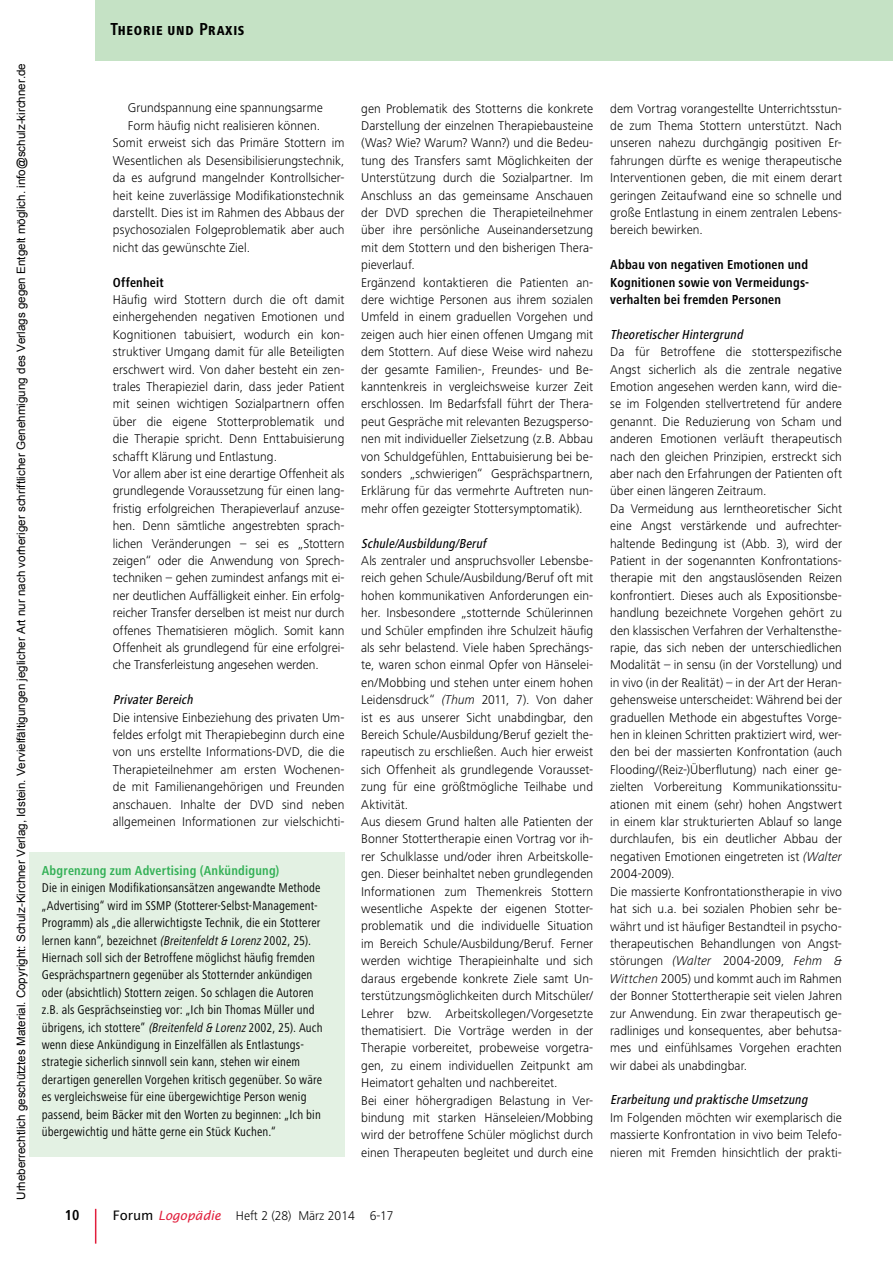
<style>
.page{position:relative;width:893px;height:1263px;background:#fff}
.page>*{position:absolute;margin:0;border:0;box-sizing:border-box;transform-origin:0 0}
.t1{font:700 condensed 15px "Frutiger Next LT";color:#000}
.t2{font:700 condensed 13.5px/17.4px "Frutiger Next LT";letter-spacing:.015em;color:#000;text-align:justify}
.t3{font:italic 500 condensed 13.5px "Frutiger Next LT";color:#000}
.t4{font:700 condensed 13.5px "Frutiger Next LT";letter-spacing:.015em;color:#33b056}
.t5{font:800 condensed 13.5px "Frutiger Next LT";letter-spacing:.055em;color:#000}
.t6{font:300 13.2px/17.4px "Frutiger Next LT";letter-spacing:.005em;color:#000}
.t7{font:condensed 13.2px/17.4px "Frutiger Next LT";letter-spacing:.01em;color:#000}
.t8{font:11.55px "Arial";color:#000}
.s1{font-weight:700;font-size:18px}
.s2{font-style:italic}
.s3{font-family:"Lucida Sans Unicode";font-weight:400}
.s4{font-family:"Lucida Sans";font-weight:400;font-style:italic;font-size:12.75px;color:#e11e3c}
</style>
<div class="page">
<hr style="left:95px;top:1209px;width:1px;height:34px;background:#e11e3c">
<div style="left:96px;top:0;width:797px;height:61px;background:#c5e2c5"></div>
<div style="left:29px;top:852px;width:315px;height:305px;background:#e3f1e3"></div>
<p class="t8" style="left:14px;top:1200px;width:1138px;rotate:-90deg">Urheberrechtlich geschütztes Material. Copyright: Schulz-Kirchner Verlag, Idstein. Vervielfältigungen jeglicher Art nur nach vorheriger schriftlicher Genehmigung des Verlags gegen Entgelt möglich. info@schulz-kirchner.de</p>
<p class="t5" style="left:111px;top:23px;width:135px"><span class="s1">T</span>HEORIE UND <span class="s1">P</span>RAXIS</p>
<p class="t6" style="left:128px;top:99px;width:197px">Grundspannung eine spannungsarme</p>
<p class="t6" style="left:128px;top:117px;width:194px">Form häufig nicht realisieren können.</p>
<p class="t6" style="left:113px;top:134px;width:233px">Somit erweist sich das Primäre Stottern im</p>
<p class="t6" style="left:113px;top:152px;width:233px">Wesentlichen als Desensibilisierungstechnik,</p>
<p class="t6" style="left:113px;top:169px;width:233px">da es aufgrund mangelnder Kontrollsicher-</p>
<p class="t6" style="left:113px;top:186px;width:233px">heit keine zuverlässige Modifikationstechnik</p>
<p class="t6" style="left:113px;top:204px;width:233px">darstellt. Dies ist im Rahmen des Abbaus der</p>
<p class="t6" style="left:113px;top:221px;width:233px">psychosozialen Folgeproblematik aber auch</p>
<p class="t6" style="left:113px;top:239px;width:139px">nicht das gewünschte Ziel.</p>
<p class="t2" style="left:113px;top:273px;width:52px">Offenheit</p>
<p class="t6" style="left:113px;top:291px;width:233px">Häufig wird Stottern durch die oft damit einhergehenden negativen Emotionen und Kognitionen tabuisiert, wodurch ein kon&shy;struktiver Umgang damit für alle Beteiligten erschwert wird. Von daher besteht ein zen&shy;trales Therapieziel darin, dass jeder Patient mit seinen wichtigen Sozialpartnern offen über die eigene Stotterproblematik und die Therapie spricht. Denn Enttabuisierung schafft Klärung und Entlastung.<br>Vor allem aber ist eine derartige Offenheit als grundlegende Voraussetzung für einen lang&shy;fristig erfolgreichen Therapieverlauf anzuse&shy;hen. Denn sämtliche angestrebten sprach&shy;lichen Veränderungen – sei es „Stottern zeigen“ oder die Anwendung von Sprech&shy;techniken – gehen zumindest anfangs mit ei&shy;ner deutlichen Auffälligkeit einher. Ein erfolg&shy;reicher Transfer derselben ist meist nur durch offenes Thematisieren möglich. Somit kann Offenheit als grundlegend für eine erfolgrei&shy;che Transferleistung angesehen werden.</p>
<p class="t3" style="left:113px;top:692px;width:84px">PrivaterBereich</p>
<p class="t6" style="left:113px;top:708px;width:233px;text-align:justify">Die intensive Einbeziehung des privaten Um&shy;feldes erfolgt mit Therapiebeginn durch eine von uns erstellte Informations-DVD, die die Therapieteilnehmer am ersten Wochenen&shy;de mit Familienangehörigen und Freunden anschauen. Inhalte der DVD sind neben allgemeinen Informationen zur vielschichti-</p>
<p class="t4" style="left:42px;top:863px;width:239px">Abgrenzung zum Advertising (Ankündigung)</p>
<p class="t7" style="left:42px;top:879px;width:282px">Die in einigen Modifikationsansätzen angewandte Methode „Advertising“ wird im SSMP (Stotterer-Selbst-Management-Programm) als „die allerwichtigste Technik, die ein Stotterer lernen kann“, bezeichnet <span class="s2">(Breitenfeldt&amp; Lorenz</span>2002, 25).<br>Hiernach soll sich der Betroffene möglichst häufig fremden Gesprächspartnern gegenüber als Stotternder ankündigen oder (absichtlich) Stottern zeigen. So schlagen die Autoren z.B. als Gesprächseinstieg vor: „Ich bin Thomas Müller und übrigens, ich stottere” <span class="s2">(Breitenfeld &amp; Lorenz</span>2002, 25). Auch wenn diese Ankündigung in Einzelfällen als Entlastungs&shy;strategie sicherlich sinnvoll sein kann, stehen wir einem derartigen generellen Vorgehen kritisch gegenüber. So wäre es vergleichsweise für eine übergewichtige Person wenig passend, beim Bäcker mit den Worten zu beginnen: „Ich bin übergewichtig und hätte gerne ein Stück Kuchen.“</p>
<p class="t6" style="left:361px;top:99px;width:234px">gen Problematik des Stotterns die konkrete Darstellung der einzelnen Therapiebausteine (Was? Wie? Warum? Wann?) und die Bedeu&shy;tung des Transfers samt Möglichkeiten der Unterstützung durch die Sozialpartner. Im Anschluss an das gemeinsame Anschauen der DVD sprechen die Therapieteilnehmer über ihre persönliche Auseinandersetzung mit dem Stottern und den bisherigen Thera&shy;pieverlauf.<br>Ergänzend kontaktieren die Patienten an&shy;dere wichtige Personen aus ihrem sozialen Umfeld in einem graduellen Vorgehen und zeigen auch hier einen offenen Umgang mit dem Stottern. Auf diese Weise wird nahezu der gesamte Familien-, Freundes- und Be&shy;kanntenkreis in vergleichsweise kurzer Zeit erschlossen. Im Bedarfsfall führt der Thera&shy;peut Gespräche mit relevanten Bezugsperso&shy;nen mit individueller Zielsetzung (z.B. Abbau von Schuldgefühlen, Enttabuisierung bei be&shy;sonders „schwierigen“ Gesprächspartnern, Erklärung für das vermehrte Auftreten nun&shy;mehr offen gezeigter Stottersymptomatik).</p>
<p class="t3" style="left:361px;top:536px;width:129px">Schule/Ausbildung/Beruf</p>
<p class="t6" style="left:361px;top:552px;width:234px">Als zentraler und anspruchsvoller Lebensbe&shy;reich gehen Schule/Ausbildung/Beruf oft mit hohen kommunikativen Anforderungen ein&shy;her. Insbesondere „stotternde Schülerinnen und Schüler empfinden ihre Schulzeit häufig als sehr belastend. Viele haben Sprechängs&shy;te, waren schon einmal Opfer von Hänselei&shy;en/Mobbing und stehen unter einem hohen Leidensdruck“ <span class="s2">(Thum</span> 2011, 7). Von daher ist es aus unserer Sicht unabdingbar, den Bereich Schule/Ausbildung/Beruf gezielt the&shy;rapeutisch zu erschließen. Auch hier erweist sich Offenheit als grundlegende Vorausset&shy;zung für eine größtmögliche Teilhabe und Aktivität.<br>Aus diesem Grund halten alle Patienten der Bonner Stottertherapie einen Vortrag vor ih&shy;rer Schulklasse und/oder ihren Arbeitskolle&shy;gen. Dieser beinhaltet neben grundlegenden Informationen zum Themenkreis Stottern wesentliche Aspekte der eigenen Stotter&shy;problematik und die individuelle Situation im Bereich Schule/Ausbildung/Beruf. Ferner werden wichtige Therapieinhalte und sich daraus ergebende konkrete Ziele samt Un&shy;terstützungsmöglichkeiten durch Mitschüler/ Lehrer bzw. Arbeitskollegen/Vorgesetzte thematisiert. Die Vorträge werden in der Therapie vorbereitet, probeweise vorgetra&shy;gen, zu einem individuellen Zeitpunkt am Heimatort gehalten und nachbereitet.<br>Bei einer höhergradigen Belastung in Ver&shy;bindung mit starken Hänseleien/Mobbing wird der betroffene Schüler möglichst durch einen Therapeuten begleitet und durch eine</p>
<p class="t1" style="left:65px;top:1206px;width:16px">10</p>
<p class="t6" style="left:113px;top:1207px;width:282px"><span class="s3">Forum</span> <span class="s4">Logopädie</span> Heft 2 (28) März 2014 6-17</p>
<p class="t6" style="left:610px;top:100px;width:233px;text-align:justify">dem Vortrag vorangestellte Unterrichtsstun&shy;de zum Thema Stottern unterstützt. Nach unseren nahezu durchgängig positiven Er&shy;fahrungen dürfte es wenige therapeutische Interventionen geben, die mit einem derart geringen Zeitaufwand eine so schnelle und große Entlastung in einem zentralen Lebens&shy;bereich bewirken.</p>
<p class="t2" style="left:610px;top:256px;width:200px">Abbau von negativen Emotionen und Kognitionen sowie von Vermeidungs&shy;verhalten bei fremden Personen</p>
<p class="t3" style="left:610px;top:327px;width:137px">TheoretischerHintergrund</p>
<p class="t6" style="left:610px;top:343px;width:233px">Da für Betroffene die stotterspezifische Angst sicherlich als die zentrale negative Emotion angesehen werden kann, wird die&shy;se im Folgenden stellvertretend für andere genannt. Die Reduzierung von Scham und anderen Emotionen verläuft therapeutisch nach den gleichen Prinzipien, erstreckt sich aber nach den Erfahrungen der Patienten oft über einen längeren Zeitraum.<br>Da Vermeidung aus lerntheoretischer Sicht eine Angst verstärkende und aufrechter&shy;haltende Bedingung ist (Abb. 3), wird der Patient in der sogenannten Konfrontations&shy;therapie mit den angstauslösenden Reizen konfrontiert. Dieses auch als Expositionsbe&shy;handlung bezeichnete Vorgehen gehört zu den klassischen Verfahren der Verhaltensthe&shy;rapie, das sich neben der unterschiedlichen Modalität – in sensu (in der Vorstellung) und in vivo (in der Realität) – in der Art der Heran&shy;gehensweise unterscheidet: Während bei der graduellen Methode ein abgestuftes Vorge&shy;hen in kleinen Schritten praktiziert wird, wer&shy;den bei der massierten Konfrontation (auch Flooding/(Reiz-)Überflutung) nach einer ge&shy;zielten Vorbereitung Kommunikationssitu&shy;ationen mit einem (sehr) hohen Angstwert in einem klar strukturierten Ablauf so lange durchlaufen, bis ein deutlicher Abbau der negativen Emotionen eingetreten ist <span class="s2">(Walter </span>2004-2009).<br>Die massierte Konfrontationstherapie in vivo hat sich u.a. bei sozialen Phobien sehr be&shy;währt und ist häufiger Bestandteil in psycho&shy;therapeutischen Behandlungen von Angst&shy;störungen <span class="s2">(Walter</span> 2004-2009, <span class="s2">Fehm &amp; Wittchen</span> 2005) und kommt auch im Rahmen der Bonner Stottertherapie seit vielen Jahren zur Anwendung. Ein zwar therapeutisch ge&shy;radliniges und konsequentes, aber behutsa&shy;mes und einfühlsames Vorgehen erachten wir dabei als unabdingbar.</p>
<p class="t3" style="left:610px;top:1092px;width:202px">Erarbeitung und praktische Umsetzung</p>
<p class="t6" style="left:610px;top:1109px;width:233px;text-align:justify">Im Folgenden möchten wir exemplarisch die massierte Konfrontation in vivo beim Telefo&shy;nieren mit Fremden hinsichtlich der prakti-</p>
</div>
